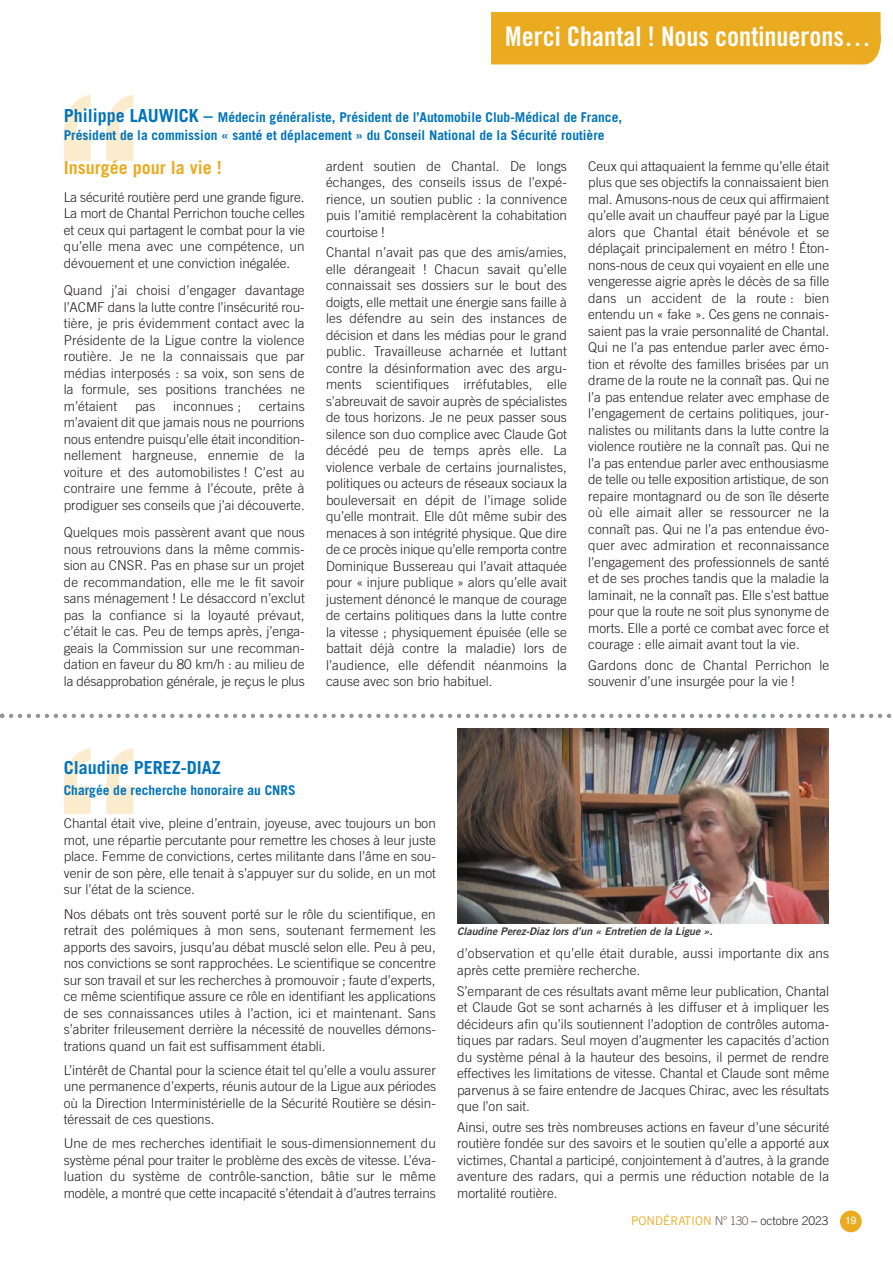
<style>
.page{position:relative;width:893px;height:1263px;background:#fff}
.page>*{position:absolute;margin:0;border:0;box-sizing:border-box;transform-origin:0 0}
.t1{font:27px "Trade Gothic Bold Cond Twenty";color:#fff}
.t2{font:700 18px "Trade Gothic";color:#ebab21}
.t3{font:700 18px "Trade Gothic";color:#0174bb}
.t4{font:300 13.5px/16.5px "Trade Gothic";color:#231f20;text-align:justify}
.t5{font:700 13.5px/18px "Trade Gothic";color:#0174bb}
.t6{font:300 12px "Trade Gothic";color:#231f20}
.t7{font:italic 10.5px "Trade Gothic Bold Two";color:#383839}
.t8{font:10.5px "Helvetica";color:#fff}
.s1{font-size:18px}
.s2{font-weight:400;color:#ebab21}
.s3{color:#6d605d}
</style>
<div class="page">
<div style="left:840px;top:1210px;width:22px;height:22px;background:#ebab21;border-radius:50%"></div>
<div style="left:491px;top:13px;width:389px;height:51px;background:#ebab21"></div>
<div style="left:848px;top:20px;width:32px;height:44px;background:#ebab21;border-radius:50%"></div>
<div style="left:847px;top:19px;width:33px;height:45px;border:1px solid #ebab21;border-radius:50%"></div>
<svg style="left:64px;top:95px;width:69px;height:66px"></svg>
<img style="left:457px;top:729px;width:372px;height:195px">
<svg style="left:64px;top:748px;width:69px;height:66px"></svg>
<svg style="left:0;top:714px;width:892px;height:4px"></svg>
<h1 class="t1" style="left:505px;top:27px;width:367px">Merci Chantal ! Nous continuerons…</h1>
<p class="t5" style="left:64px;top:108px;width:560px"><span class="s1">Philippe LAUWICK –</span> Médecin généraliste, Président de l’Automobile Club-Médical de France,<br>Président de la commission « santé et déplacement » du Conseil National de la Sécurité routière</p>
<h2 class="t2" style="left:64px;top:156px;width:160px">Insurgée pour la vie !</h2>
<p class="t4" style="left:64px;top:188px;width:243px">La sécurité routière perd une grande figure.<br>La mort de Chantal Perrichon touche celles et ceux qui partagent le combat pour la vie qu’elle mena avec une compétence, un dévouement et une conviction inégalée.</p>
<p class="t4" style="left:64px;top:282px;width:242px">Quand j’ai choisi d’engager davantage l’ACMF dans la lutte contre l’insécurité rou&shy;tière, je pris évidemment contact avec la Présidente de la Ligue contre la violence routière. Je ne la connaissais que par médias interposés : sa voix, son sens de la formule, ses positions tranchées ne m’étaient</p>
<p class="t4" style="left:64px;top:397px;width:242px;text-indent:195px">certains m’avaient dit que jamais nous ne pourrions nous entendre puisqu’elle était incondition&shy;nellement hargneuse, ennemie de la voiture et des automobilistes ! C’est au contraire une femme à l’écoute, prête à prodiguer ses conseils que j’ai découverte.</p>
<p class="t4" style="left:64px;top:524px;width:243px">Quelques mois passèrent avant que nous nous retrouvions dans la même commis&shy;sion au CNSR. Pas en phase sur un projet de recommandation, elle me le fit savoir sans ménagement ! Le désaccord n’exclut pas la confiance si la loyauté prévaut, c’était le cas. Peu de temps après, j’enga&shy;geais la Commission sur une recomman&shy;dation en faveur du 80 km/h : au milieu de la désapprobation générale, je reçus le plus</p>
<p class="t4" style="left:135px;top:397px;width:22px">pas</p>
<p class="t4" style="left:173px;top:397px;width:69px">inconnues ;</p>
<p class="t4" style="left:326px;top:157px;width:243px">ardent soutien de Chantal. De longs échanges, des conseils issus de l’expé&shy;rience, un soutien public : la connivence puis l’amitié remplacèrent la cohabitation courtoise !</p>
<p class="t4" style="left:326px;top:244px;width:243px">Chantal n’avait pas que des amis/amies, elle dérangeait ! Chacun savait qu’elle connaissait ses dossiers sur le bout des doigts, elle mettait une énergie sans faille à les défendre au sein des instances de décision et dans les médias pour le grand public. Travailleuse acharnée et luttant contre la désinformation avec des argu&shy;ments scientifiques irréfutables, elle s’abreuvait de savoir auprès de spécialistes de tous horizons. Je ne peux passer sous silence son duo complice avec Claude Got décédé peu de temps après elle. La violence verbale de certains journalistes, politiques ou acteurs de réseaux sociaux la bouleversait en dépit de l’image solide qu’elle montrait. Elle dût même subir des menaces à son intégrité physique. Que dire de ce procès inique qu’elle remporta contre Dominique Bussereau qui l’avait attaquée pour « injure publique » alors qu’elle avait justement dénoncé le manque de courage de certains politiques dans la lutte contre la vitesse ; physiquement épuisée (elle se battait déjà contre la maladie) lors de l’audience, elle défendit néanmoins la cause avec son brio habituel.</p>
<p class="t4" style="left:588px;top:157px;width:243px">Ceux qui attaquaient la femme qu’elle était plus que ses objectifs la connaissaient bien mal. Amusons-nous de ceux qui affirmaient qu’elle avait un chauffeur payé par la Ligue alors que Chantal était bénévole et se déplaçait principalement en métro ! Éton&shy;nons-nous de ceux qui voyaient en elle une vengeresse aigrie après le décès de sa fille dans un accident de la route : bien entendu un « fake ». Ces gens ne connais&shy;saient pas la vraie personnalité de Chantal.<br>Qui ne l’a pas entendue parler avec émo&shy;tion et révolte des familles brisées par un drame de la route ne la connaît pas. Qui ne l’a pas entendue relater avec emphase de l’engagement de certains politiques, jour&shy;nalistes ou militants dans la lutte contre la violence routière ne la connaît pas. Qui ne l’a pas entendue parler avec enthousiasme de telle ou telle exposition artistique, de son repaire montagnard ou de son île déserte où elle aimait aller se ressourcer ne la connaît pas. Qui ne l’a pas entendue évo&shy;quer avec admiration et reconnaissance l’engagement des professionnels de santé et de ses proches tandis que la maladie la laminait, ne la connaît pas. Elle s’est battue pour que la route ne soit plus synonyme de morts. Elle a porté ce combat avec force et courage : elle aimait avant tout la vie.</p>
<p class="t4" style="left:588px;top:656px;width:242px">Gardons donc de Chantal Perrichon le souvenir d’une insurgée pour la vie !</p>
<h2 class="t3" style="left:64px;top:756px;width:159px">Claudine PEREZ-DIAZ</h2>
<p class="t5" style="left:64px;top:781px;width:233px">Chargée de recherche honoraire au CNRS</p>
<p class="t4" style="left:64px;top:815px;width:374px">Chantal était vive, pleine d’entrain, joyeuse, avec toujours un bon mot, une répartie percutante pour remettre les choses à leur juste place. Femme de convictions, certes militante dans l’âme en sou&shy;venir de son père, elle tenait à s’appuyer sur du solide, en un mot sur l’état de la science.</p>
<p class="t4" style="left:64px;top:905px;width:374px">Nos débats ont très souvent porté sur le rôle du scientifique, en retrait des polémiques à mon sens, soutenant fermement les apports des savoirs, jusqu’au débat musclé selon elle. Peu à peu, nos convictions se sont rapprochées. Le scientifique se concentre sur son travail et sur les recherches à promouvoir ; faute d’experts, ce même scientifique assure ce rôle en identifiant les applications de ses connaissances utiles à l’action, ici et maintenant. Sans s’abriter frileusement derrière la nécessité de nouvelles démons&shy;trations quand un fait est suffisamment établi.</p>
<p class="t4" style="left:64px;top:1061px;width:374px">L’intérêt de Chantal pour la science était tel qu’elle a voulu assurer une permanence d’experts, réunis autour de la Ligue aux périodes où la Direction Interministérielle de la Sécurité Routière se désin&shy;téressait de ces questions.</p>
<p class="t4" style="left:64px;top:1135px;width:374px">Une de mes recherches identifiait le sous-dimensionnement du système pénal pour traiter le problème des excès de vitesse. L’éva&shy;luation du système de contrôle-sanction, bâtie sur le même modèle, a montré que cette incapacité s’étendait à d’autres terrains</p>
<p class="t7" style="left:457px;top:925px;width:260px">Claudine Perez-Diazlorsd’un « Entretien de la Ligue ».</p>
<p class="t4" style="left:457px;top:945px;width:374px">d’observation et qu’elle était durable, aussi importante dix ans après cette première recherche.</p>
<p class="t4" style="left:457px;top:982px;width:374px">S’emparant de ces résultats avant même leur publication, Chantal et Claude Got se sont acharnés à les diffuser et à impliquer les décideurs afin qu’ils soutiennent l’adoption de contrôles automa&shy;tiques par radars. Seul moyen d’augmenter les capacités d’action du système pénal à la hauteur des besoins, il permet de rendre effectives les limitations de vitesse. Chantal et Claude sont même parvenus à se faire entendre de Jacques Chirac, avec les résultats que l’on sait.</p>
<p class="t4" style="left:457px;top:1119px;width:374px">Ainsi, outre ses très nombreuses actions en faveur d’une sécurité routière fondée sur des savoirs et le soutien qu’elle a apporté aux victimes, Chantal a participé, conjointement à d’autres, à la grande aventure des radars, qui a permis une réduction notable de la mortalité routière.</p>
<p class="t6" style="left:631px;top:1213px;width:199px"><span class="s2">PONDÉRATION</span> <span class="s3">N° 130</span> – octobre 2023</p>
<p class="t8" style="left:845px;top:1212px;width:13px">19</p>
</div>
